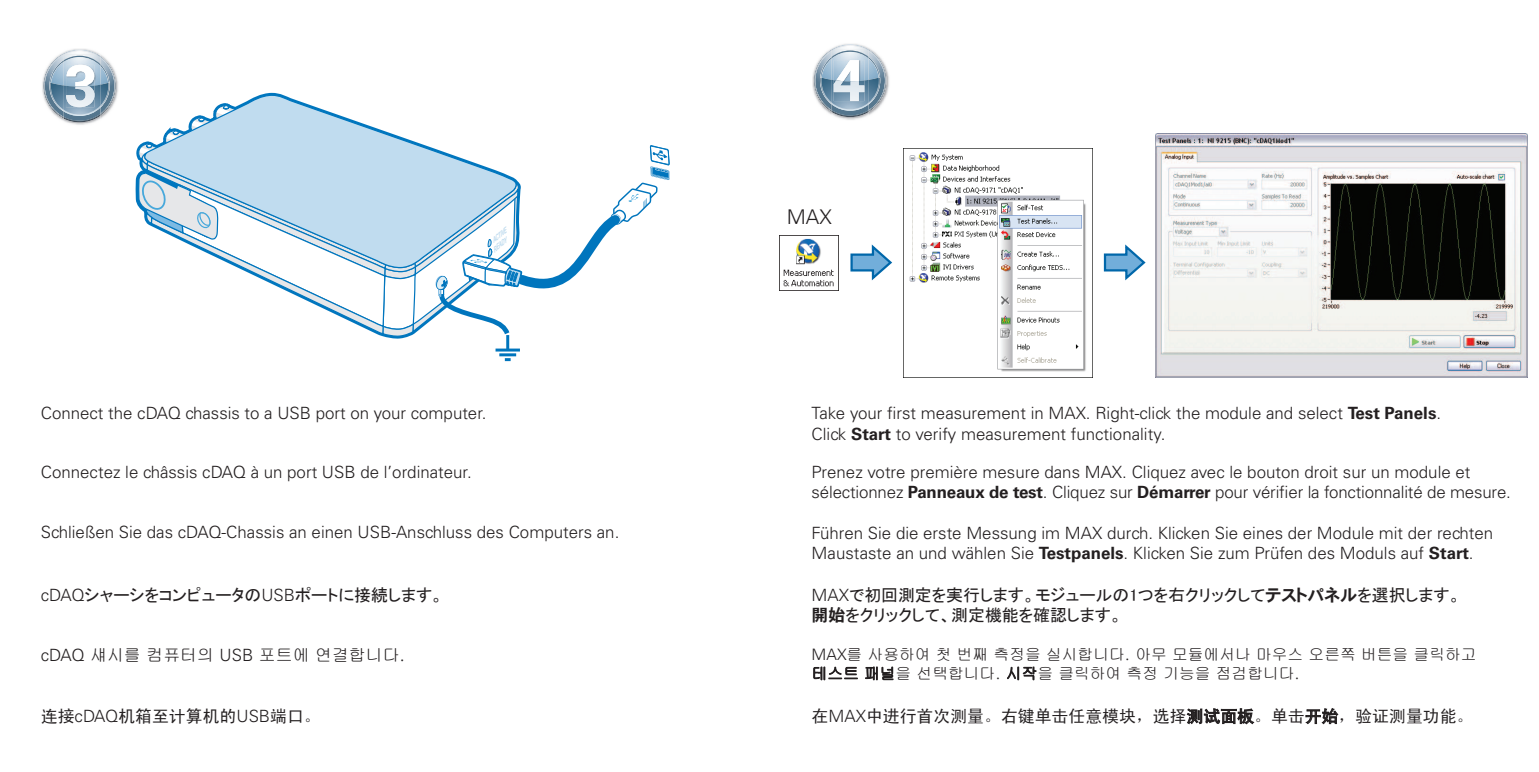
<style>
.page{position:relative;width:1539px;height:772px;background:#fff}
.page>*{position:absolute;margin:0;border:0;box-sizing:border-box;transform-origin:0 0}
.t1{font:300 20.25px "Univers";color:#231f20}
.t2{font:300 16.88px/20.2px "Univers";color:#231f20}
.t3{font:16.88px/20.2px "MS P Gothic";color:#231f20}
.t4{font:16.88px "Sim Hei";color:#231f20}
.t5{font:16.88px "Gulim";color:#231f20}
.t6{font:15.75px/18.9px "Gulim";color:#231f20}
.t7{font:italic 6.75px/7.9px "Arial";color:#c0dcef;scale:.72 1}
.s1{font-family:"Univers";font-weight:300}
.s2{font-weight:700}
.s3{font-family:"DFHS Gothic W7 WING RKSJ H"}
</style>
<div class="page">
<svg style="left:221px;top:94px;width:86px;height:10px"></svg>
<svg style="left:137px;top:104px;width:533px;height:258px"></svg>
<svg style="left:814px;top:667px;width:44px;height:13px"></svg>
<svg style="left:865px;top:666px;width:28px;height:14px"></svg>
<svg style="left:1007px;top:667px;width:29px;height:13px"></svg>
<svg style="left:1187px;top:708px;width:67px;height:16px"></svg>
<svg style="left:1306px;top:708px;width:32px;height:16px"></svg>
<img style="left:812px;top:67px;width:77px;height:53px">
<img style="left:832px;top:117px;width:36px;height:1px">
<img style="left:832px;top:116px;width:36px;height:1px">
<img style="left:832px;top:115px;width:36px;height:1px">
<img style="left:832px;top:112px;width:36px;height:3px">
<svg style="left:814px;top:44px;width:72px;height:68px"></svg>
<img style="left:868px;top:78px;width:11px;height:25px">
<img style="left:821px;top:78px;width:11px;height:25px">
<img style="left:834px;top:60px;width:30px;height:20px">
<img style="left:836px;top:60px;width:23px;height:20px">
<img style="left:834px;top:80px;width:30px;height:21px">
<svg style="left:1103px;top:244px;width:43px;height:37px"></svg>
<img style="left:780px;top:235px;width:59px;height:55px">
<svg style="left:850px;top:244px;width:42px;height:37px"></svg>
<img style="left:1155px;top:134px;width:372px;height:244px">
<img style="left:903px;top:149px;width:189px;height:229px">
<img style="left:42px;top:49px;width:76px;height:76px">
<img style="left:64px;top:122px;width:36px;height:2px">
<img style="left:64px;top:121px;width:36px;height:1px">
<img style="left:64px;top:118px;width:36px;height:3px">
<svg style="left:43px;top:50px;width:73px;height:68px"></svg>
<img style="left:100px;top:83px;width:8px;height:23px">
<img style="left:66px;top:65px;width:29px;height:21px">
<img style="left:66px;top:86px;width:29px;height:21px">
<p class="t7" style="left:485px;top:242px;width:33px;text-indent:6px;rotate:-40deg">ACTIVE<br>READY</p>
<p class="t2" style="left:41px;top:404px;width:447px">Connect the cDAQ chassis to a USB port on your computer.</p>
<p class="t2" style="left:41px;top:463px;width:432px">Connectez le châssis cDAQ à un port USB de l’ordinateur.</p>
<p class="t2" style="left:41px;top:524px;width:580px">Schließen Sie das cDAQ-Chassis an einen USB-Anschluss des Computers an.</p>
<p class="t3" style="left:41px;top:584px;width:404px"><span class="s1">cDAQ</span>シャーシをコンピュータの<span class="s1">USB</span>ポートに接続します。</p>
<p class="t5" style="left:41px;top:647px;width:366px"><span class="s1">cDAQ</span> 섀시를 컴퓨터의 <span class="s1">USB</span> 포트에 연결합니다.</p>
<p class="t4" style="left:41px;top:707px;width:281px">连接<span class="s1">cDAQ</span>机箱至计算机的<span class="s1">USB</span>端口。</p>
<p class="t1" style="left:787px;top:206px;width:46px">MAX</p>
<p class="t2" style="left:812px;top:405px;width:631px">Take your first measurement in MAX. Right-click the module and select <span class="s2">Test Panels</span>.<br>Click <span class="s2">Start</span> to verify measurement functionality.</p>
<p class="t2" style="left:812px;top:463px;width:701px">Prenez votre première mesure dans MAX. Cliquez avec le bouton droit sur un module et sélectionnez <span class="s2">Panneaux de test</span>. Cliquez sur <span class="s2">Démarrer</span> pour vérifier la fonctionnalité de mesure.</p>
<p class="t2" style="left:812px;top:524px;width:683px">Führen Sie die erste Messung im MAX durch. Klicken Sie eines der Module mit der rechten<br>Maustaste an und wählen Sie <span class="s2">Testpanels</span>. Klicken Sie zum Prüfen des Moduls auf <span class="s2">Start</span>.</p>
<p class="t3" style="left:812px;top:584px;width:651px"><span class="s1">MAX</span>で初回測定を実行します。モジュールの1つを右クリックして<span class="s3">テストパネル</span>を選択します。<span class="s3">開始</span>をクリックして、測定機能を確認します。</p>
<p class="t6" style="left:812px;top:645px;width:666px"><span class="s1">MAX</span>를 사용하여 첫 번째 측정을 실시합니다. 아무 모듈에서나 마우스 오른쪽 버튼을 클릭하고 테스트 패널을 선택합니다. 시작을 클릭하여 측정 기능을 점검합니다.</p>
<p class="t4" style="left:812px;top:707px;width:663px">在<span class="s1">MAX</span>中进行首次测量。右键单击任意模块，选择测试面板。单击开始，验证测量功能。</p>
</div>
